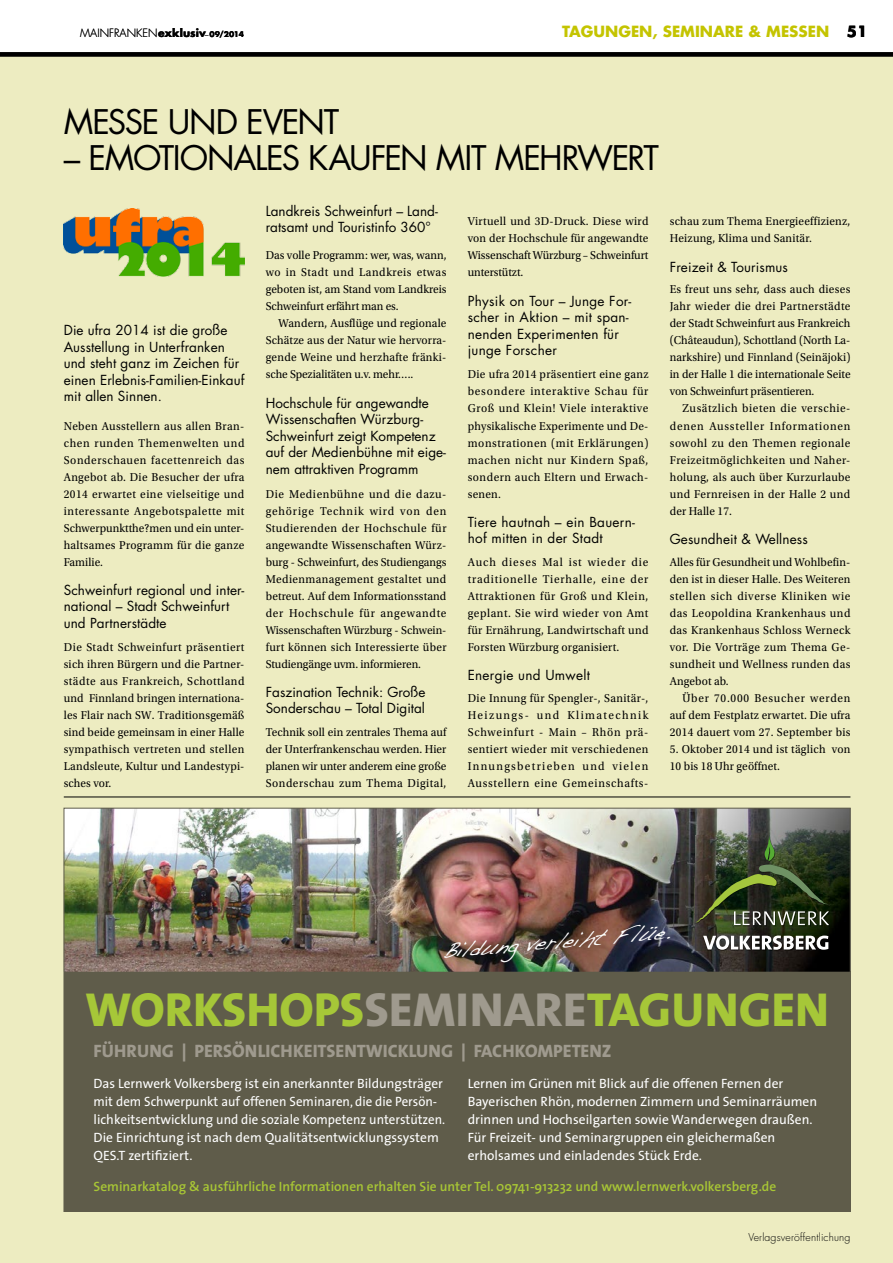
<style>
.page{position:relative;width:893px;height:1263px;background:#fff}
.page>*{position:absolute;margin:0;border:0;box-sizing:border-box;transform-origin:0 0}
.t1{font:800 48px "The Sans";color:#a6c738}
.wim_head_22pt{font:33px "Futura Std";letter-spacing:-.04em;color:#000}
.t2{font:italic 22.05px "Handwriting Dakota";color:#fff}
.t3{font:800 18px "The Sans";color:#9f9a8e}
.t4{font:700 15px "Futura Std";color:#c4c400}
.t5{font:700 15px "Futura Std";color:#000}
.wim_zwiti{font:13.5px/16.5px "Futura Std";letter-spacing:.005em;color:#000}
.t6{font:13.5px/18px "The Sans";color:#fff}
.t7{font:600 13.5px "The Sans";color:#a8c635}
.wim_gtx_OHNE_EINZUG{font:12px/17px "Utopia Std";letter-spacing:.02em;color:#000;text-align:justify;scale:.95 1}
.wim_gtx{font:12px/17px "Utopia Std";letter-spacing:.02em;color:#000;text-align:justify;scale:.95 1}
.t8{font:300 11.1px "Futura Std";color:#000}
.t9{font:300 10.5px "Futura Std";letter-spacing:.015em;color:#000}
.s1{font-weight:700;font-size:10.8px}
.s2{font-weight:700;font-size:7.65px}
.s3{color:#9f9a8e}
</style>
<div class="page">
<div style="left:0;top:54px;width:893px;height:1209px;background:#edecc1"></div>
<div style="left:0;top:52px;width:893px;height:5px;background:#000"></div>
<div style="left:64px;top:972px;width:786px;height:240px;background:#5f5c4a"></div>
<img style="left:66px;top:810px;width:782px;height:162px">
<img style="left:696px;top:835px;width:133px;height:115px">
<hr style="left:64px;top:797px;width:786px;height:1px;background:#000">
<img style="left:64px;top:208px;width:180px;height:68px">
<p class="t4" style="left:562px;top:21px;width:269px">TAGUNGEN, SEMINARE &amp; MESSEN</p>
<p class="t8" style="left:80px;top:26px;width:165px">MAINFRANKEN<span class="s1">exklusiv</span><span class="s2">_09/2014</span></p>
<p class="t5" style="left:847px;top:21px;width:22px">51</p>
<p class="wim_head_22pt" style="left:64px;top:100px;width:277px">MESSE UND EVENT</p>
<p class="wim_head_22pt" style="left:64px;top:136px;width:597px">– EMOTIONALES KAUFEN MIT MEHRWERT</p>
<p class="wim_zwiti" style="left:64px;top:322px;width:182px">Die ufra 2014 ist die große<br>Ausstellung in Unterfranken und steht ganz im Zeichen für einen Erlebnis-Familien-Einkauf mit allen Sinnen.</p>
<p class="wim_gtx_OHNE_EINZUG" style="left:64px;top:417px;width:192px">Neben Ausstellern aus allen Bran&shy;chen runden Themenwelten und Sonderschauen facettenreich das Angebot ab. Die Besucher der ufra 2014 erwartet eine vielseitige und interessante Angebotspalette mit Schwerpunktthe?men und ein unter&shy;haltsames Programm für die ganze Familie.</p>
<p class="wim_zwiti" style="left:64px;top:582px;width:182px">Schweinfurt regional und inter&shy;national – Stadt Schweinfurt und Partnerstädte</p>
<p class="wim_gtx_OHNE_EINZUG" style="left:64px;top:638px;width:192px">Die Stadt Schweinfurt präsentiert sich ihren Bürgern und die Partner&shy;städte aus Frankreich, Schottland und Finnland bringen internationa&shy;les Flair nach SW. Traditionsgemäß sind beide gemeinsam in einer Halle sympathisch vertreten und stellen Landsleute, Kultur und Landestypi&shy;sches vor.</p>
<p class="wim_zwiti" style="left:266px;top:203px;width:174px">Landkreis Schweinfurt – Land&shy;ratsamt und Touristinfo 360°</p>
<p class="wim_gtx_OHNE_EINZUG" style="left:266px;top:247px;width:192px">Das volle Programm: wer, was, wann, wo in Stadt und Landkreis etwas geboten ist, am Stand vom Landkreis Schweinfurt erfährt man es.</p>
<p class="wim_gtx" style="left:266px;top:315px;width:192px;text-indent:13px">Wandern, Ausflüge und regionale Schätze aus der Natur wie hervorra&shy;gende Weine und herzhafte fränki&shy;sche Spezialitäten u.v. mehr…..</p>
<p class="wim_zwiti" style="left:266px;top:395px;width:182px">Hochschule für angewandte<br>Wissenschaften Würzburg-<br>Schweinfurt zeigt Kompetenz auf der Medienbühne mit eige&shy;nem attraktiven Programm</p>
<p class="wim_gtx_OHNE_EINZUG" style="left:266px;top:485px;width:192px">Die Medienbühne und die dazu&shy;gehörige Technik wird von den Studierenden der Hochschule für angewandte Wissenschaften Würz&shy;burg - Schweinfurt, des Studiengangs Medienmanagement gestaltet und betreut. Auf dem Informationsstand der Hochschule für angewandte Wissenschaften Würzburg - Schwein&shy;furt können sich Interessierte über Studiengänge uvm. informieren.</p>
<p class="wim_zwiti" style="left:266px;top:684px;width:161px">Faszination Technik: Große<br>Sonderschau – Total Digital</p>
<p class="wim_gtx_OHNE_EINZUG" style="left:266px;top:723px;width:192px">Technik soll ein zentrales Thema auf der Unterfrankenschau werden. Hier planen wir unter anderem eine große Sonderschau zum Thema Digital,</p>
<p class="wim_gtx_OHNE_EINZUG" style="left:468px;top:213px;width:192px">Virtuell und 3D-Druck. Diese wird von der Hochschule für angewandte Wissenschaft Würzburg – Schweinfurt unterstützt.</p>
<p class="wim_zwiti" style="left:468px;top:293px;width:165px">Physik on Tour – Junge For&shy;scher in Aktion – mit span&shy;nenden Experimenten für junge Forscher</p>
<p class="wim_gtx_OHNE_EINZUG" style="left:468px;top:366px;width:192px">Die ufra 2014 präsentiert eine ganz besondere interaktive Schau für Groß und Klein! Viele interaktive physikalische Experimente und De&shy;monstrationen (mit Erklärungen) machen nicht nur Kindern Spaß, sondern auch Eltern und Erwach&shy;senen.</p>
<p class="wim_zwiti" style="left:468px;top:514px;width:169px">Tiere hautnah – ein Bauern&shy;hof mitten in der Stadt</p>
<p class="wim_gtx_OHNE_EINZUG" style="left:468px;top:553px;width:192px">Auch dieses Mal ist wieder die traditionelle Tierhalle, eine der Attraktionen für Groß und Klein, geplant. Sie wird wieder von Amt für Ernährung, Landwirtschaft und Forsten Würzburg organisiert.</p>
<p class="wim_zwiti" style="left:468px;top:667px;width:124px">Energie und Umwelt</p>
<p class="wim_gtx_OHNE_EINZUG" style="left:468px;top:689px;width:192px">Die Innung für Spengler-, Sanitär-, Heizungs- und Klimatechnik Schweinfurt - Main – Rhön prä&shy;sentiert wieder mit verschiedenen Innungsbetrieben und vielen Ausstellern eine Gemeinschafts-</p>
<p class="wim_gtx_OHNE_EINZUG" style="left:670px;top:213px;width:192px">schau zum Thema Energieeffizienz,<br>Heizung, Klima und Sanitär.</p>
<p class="wim_zwiti" style="left:670px;top:259px;width:120px">Freizeit &amp; Tourismus</p>
<p class="wim_gtx_OHNE_EINZUG" style="left:670px;top:281px;width:192px">Es freut uns sehr, dass auch dieses Jahr wieder die drei Partnerstädte der Stadt Schweinfurt aus Frankreich (Châteaudun), Schottland (North La&shy;narkshire) und Finnland (Seinäjoki) in der Halle 1 die internationale Seite von Schweinfurt präsentieren.</p>
<p class="wim_gtx" style="left:670px;top:400px;width:192px;text-indent:13px">Zusätzlich bieten die verschie&shy;denen Aussteller Informationen sowohl zu den Themen regionale Freizeitmöglichkeiten und Naher&shy;holung, als auch über Kurzurlaube und Fernreisen in der Halle 2 und der Halle 17.</p>
<p class="wim_zwiti" style="left:670px;top:531px;width:140px">Gesundheit &amp; Wellness</p>
<p class="wim_gtx_OHNE_EINZUG" style="left:670px;top:553px;width:192px">Alles für Gesundheit und Wohlbefin&shy;den ist in dieser Halle. Des Weiteren stellen sich diverse Kliniken wie das Leopoldina Krankenhaus und das Krankenhaus Schloss Werneck vor. Die Vorträge zum Thema Ge&shy;sundheit und Wellness runden das Angebot ab.</p>
<p class="wim_gtx" style="left:670px;top:689px;width:192px;text-indent:13px">Über 70.000 Besucher werden auf dem Festplatz erwartet. Die ufra 2014 dauert vom 27. September bis</p>
<p class="wim_gtx" style="left:670px;top:740px;width:192px">5. Oktober 2014 und ist täglich von<br>10 bis 18 Uhr geöffnet.</p>
<p class="t2" style="left:440px;top:938px;width:230px;rotate:-5deg">Bildung verleiht F lüe.</p>
<p class="t1" style="left:85px;top:969px;width:746px">WORKSHOPS<span class="s3">SEMINARE</span>TAGUNGEN</p>
<p class="t3" style="left:94px;top:1035px;width:519px">FÜHRUNG | PERSÖNLICHKEITSENTWICKLUNG | FACHKOMPETENZ</p>
<p class="t6" style="left:94px;top:1074px;width:353px">Das Lernwerk Volkersberg ist ein anerkannter Bildungsträger mit dem Schwerpunkt auf offenen Seminaren, die die Persön&shy;lichkeitsentwicklung und die soziale Kompetenz unterstützen.<br>Die Einrichtung ist nach dem Qualitätsentwicklungssystem QES.T zertifiziert.</p>
<p class="t7" style="left:94px;top:1175px;width:684px">Seminarkatalog &amp; ausführliche Informationen erhalten Sie unter Tel. 09741-913232 und www.lernwerk.volkersberg.de</p>
<p class="t6" style="left:468px;top:1074px;width:351px">Lernen im Grünen mit Blick auf die offenen Fernen der Bayerischen Rhön, modernen Zimmern und Seminarräumen drinnen und Hochseilgarten sowie Wanderwegen draußen.<br>Für Freizeit- und Seminargruppen ein gleichermaßen erholsames und einladendes Stück Erde.</p>
<p class="t9" style="left:749px;top:1230px;width:103px">Verlagsveröffentlichung</p>
</div>
